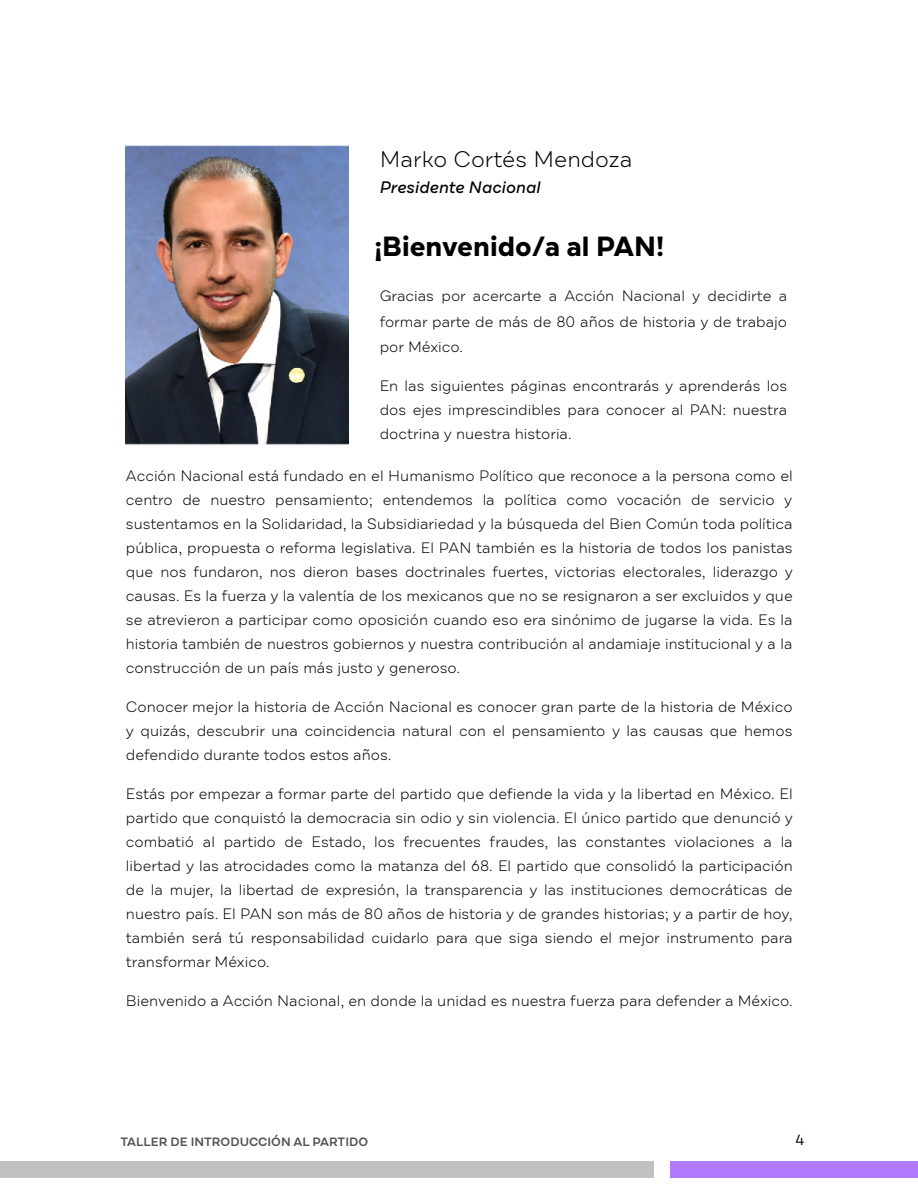
<style>
.page{position:relative;width:918px;height:1188px;background:#fff}
.page>*{position:absolute;margin:0;border:0;box-sizing:border-box;transform-origin:0 0}
.t1{font:700 27px "Draft B";color:#000}
.t2{font:300 22.5px "Draft B";color:#000}
.t3{font:italic 500 16.5px "Draft B";color:#000}
.t4{font:300 15px/24px "Draft B";color:#000;text-align:justify}
.t5{font:15px "Draft B";color:#000}
.t6{font:600 12px "Draft B";color:#535353}
</style>
<div class="page">
<div style="left:0;top:1161px;width:653px;height:17px;background:#c1c1c1"></div>
<div style="left:670px;top:1161px;width:248px;height:17px;background:#b179fc"></div>
<img style="left:125px;top:145px;width:224px;height:300px">
<h2 class="t2" style="left:380px;top:145px;width:254px">Marko Cortés Mendoza</h2>
<p class="t3" style="left:380px;top:176px;width:162px">Presidente Nacional</p>
<h1 class="t1" style="left:374px;top:231px;width:292px">¡Bienvenido/a al PAN!</h1>
<p class="t4" style="left:380px;top:284px;width:409px;line-height:25.5px">Gracias por acercarte a Acción Nacional y decidirte a formar parte de más de 80 años de historia y de trabajo por México.</p>
<p class="t4" style="left:380px;top:376px;width:409px">En las siguientes páginas encontrarás y aprenderás los dos ejes imprescindibles para conocer al PAN: nuestra doctrina y nuestra historia.</p>
<p class="t4" style="left:126px;top:465px;width:669px">Acción Nacional está fundado en el Humanismo Político que reconoce a la persona como el centro de nuestro pensamiento; entendemos la política como vocación de servicio y sustentamos en la Solidaridad, la Subsidiariedad y la búsqueda del Bien Común toda política pública, propuesta o reforma legislativa. El PAN también es la historia de todos los panistas que nos fundaron, nos dieron bases doctrinales fuertes, victorias electorales, liderazgo y causas. Es la fuerza y la valentía de los mexicanos que no se resignaron a ser excluidos y que se atrevieron a participar como oposición cuando eso era sinónimo de jugarse la vida. Es la historia también de nuestros gobiernos y nuestra contribución al andamiaje institucional y a la construcción de un país más justo y generoso.</p>
<p class="t4" style="left:126px;top:696px;width:668px">Conocer mejor la historia de Acción Nacional es conocer gran parte de la historia de México y quizás, descubrir una coincidencia natural con el pensamiento y las causas que hemos defendido durante todos estos años.</p>
<p class="t4" style="left:126px;top:783px;width:668px">Estás por empezar a formar parte del partido que defiende la vida y la libertad en México. El partido que conquistó la democracia sin odio y sin violencia. El único partido que denunció y combatió al partido de Estado, los frecuentes fraudes, las constantes violaciones a la libertad y las atrocidades como la matanza del 68. El partido que consolidó la participación de la mujer, la libertad de expresión, la transparencia y las instituciones democráticas de nuestro país. El PAN son más de 80 años de historia y de grandes historias; y a partir de hoy, también será tú responsabilidad cuidarlo para que siga siendo el mejor instrumento para transformar México.</p>
<p class="t4" style="left:126px;top:990px;width:668px">Bienvenido a Acción Nacional, en donde la unidad es nuestra fuerza para defender a México.</p>
<p class="t6" style="left:120px;top:1135px;width:249px">TALLER DE INTRODUCCIÓN AL PARTIDO</p>
<p class="t5" style="left:795px;top:1131px;width:11px">4</p>
</div>
